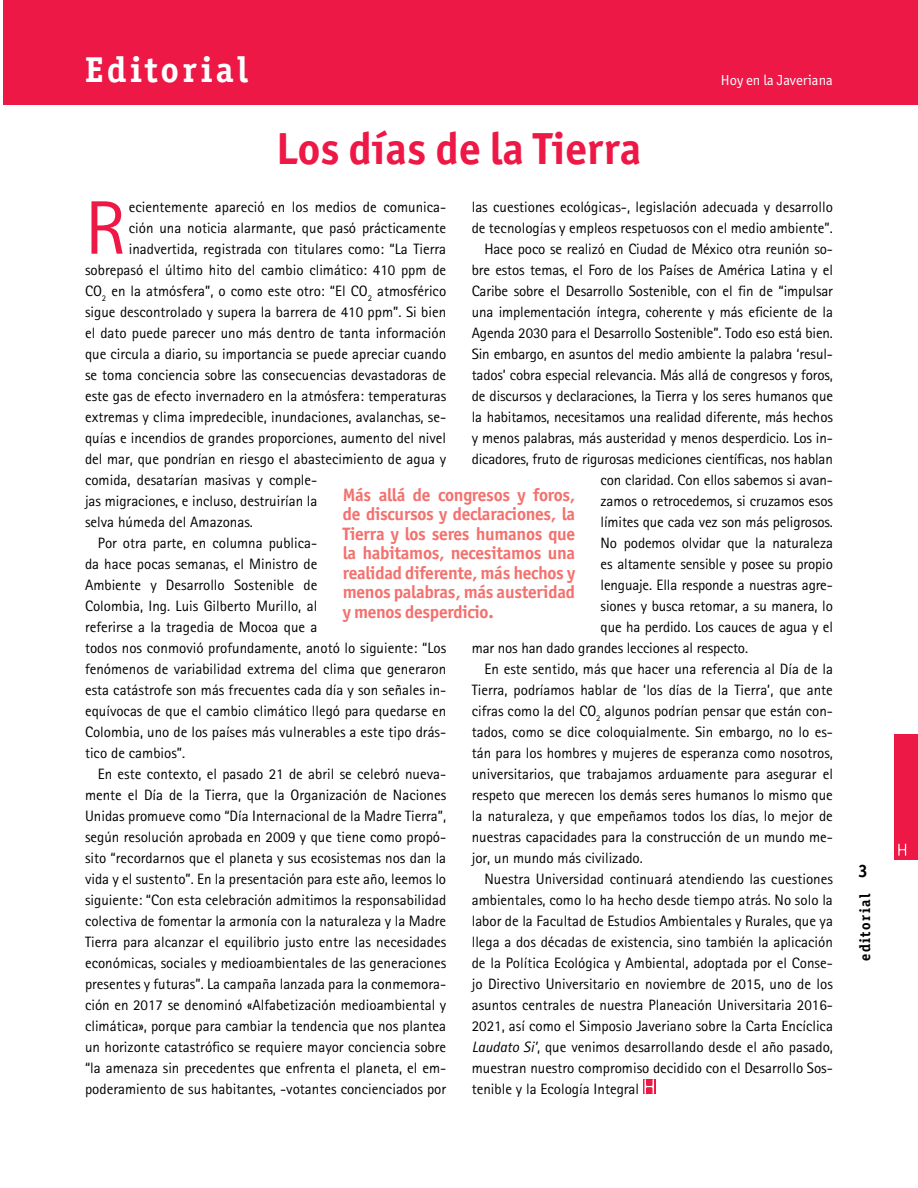
<style>
.page{position:relative;width:918px;height:1188px;background:#fff}
.page>*{position:absolute;margin:0;border:0;box-sizing:border-box;transform-origin:0 0}
.t1{font:75.9px "AT Rotis Sans Serif";color:#ed1846}
.t2{font:700 45px "Officina Sans ITC";color:#ed1846}
.t3{font:700 36px "Officina Ser ITC";letter-spacing:.1em;color:#fff}
.t4{font:700 18px/19.5px "Officina Sans ITC";letter-spacing:-.015em;color:#f3716e;text-align:justify}
.t5{font:700 18px "Officina Sans ITC";color:#000}
.t6{font:15px "AT Rotis Sans Serif";color:#000}
.t7{font:700 15px "Officina Ser ITC";letter-spacing:.1em;color:#000}
.t8{font:14.55px "Officina Sans ITC";color:#fff}
.s1{font-style:italic}
</style>
<div class="page">
<div style="left:3px;top:0;width:915px;height:105px;background:#ed1846"></div>
<div style="left:894px;top:734px;width:24px;height:126px;background:#ed1846"></div>
<svg style="left:898px;top:844px;width:8px;height:12px"></svg>
<svg style="left:643px;top:1079px;width:13px;height:15px"></svg>
<svg style="left:645px;top:1079px;width:9px;height:15px"></svg>
<h3 class="t3" style="left:85px;top:48px;width:164px">Editorial</h3>
<h2 class="t2" style="left:276px;top:120px;width:367px">Los días de la Tierra</h2>
<p class="t8" style="left:721px;top:72px;width:114px">Hoy en la Javeriana</p>
<h1 class="t1" style="left:85px;top:183px;width:42px">R</h1>
<p class="t6" style="left:129px;top:198px;width:319px">ecientemente apareció en los medios de comunica-</p>
<p class="t6" style="left:472px;top:198px;width:363px">las cuestiones ecológicas-, legislación adecuada y desarrollo</p>
<p class="t6" style="left:472px;top:219px;width:363px">de tecnologías y empleos respetuosos con el medio ambiente”.</p>
<p class="t6" style="left:485px;top:240px;width:350px">Hace poco se realizó en Ciudad de México otra reunión so-</p>
<p class="t6" style="left:472px;top:261px;width:363px">bre estos temas, el Foro de los Países de América Latina y el</p>
<p class="t6" style="left:472px;top:282px;width:363px">Caribe sobre el Desarrollo Sostenible, con el fin de “impulsar</p>
<p class="t6" style="left:472px;top:303px;width:363px">una implementación íntegra, coherente y más eficiente de la</p>
<p class="t6" style="left:472px;top:324px;width:363px">Agenda 2030 para el Desarrollo Sostenible”. Todo eso está bien.</p>
<p class="t6" style="left:472px;top:345px;width:363px">Sin embargo, en asuntos del medio ambiente la palabra ‘resul-</p>
<p class="t6" style="left:472px;top:366px;width:363px">tados’ cobra especial relevancia. Más allá de congresos y foros,</p>
<p class="t6" style="left:472px;top:387px;width:363px">de discursos y declaraciones, la Tierra y los seres humanos que</p>
<p class="t6" style="left:472px;top:408px;width:363px">la habitamos, necesitamos una realidad diferente, más hechos</p>
<p class="t6" style="left:472px;top:429px;width:363px">y menos palabras, más austeridad y menos desperdicio. Los in-</p>
<p class="t6" style="left:472px;top:450px;width:363px">dicadores, fruto de rigurosas mediciones científicas, nos hablan</p>
<p class="t6" style="left:601px;top:471px;width:234px">con claridad. Con ellos sabemos si avan-</p>
<p class="t6" style="left:601px;top:492px;width:234px">zamos o retrocedemos, si cruzamos esos</p>
<p class="t6" style="left:601px;top:513px;width:234px">límites que cada vez son más peligrosos.</p>
<p class="t6" style="left:601px;top:534px;width:234px">No podemos olvidar que la naturaleza</p>
<p class="t6" style="left:601px;top:555px;width:234px">es altamente sensible y posee su propio</p>
<p class="t6" style="left:601px;top:576px;width:234px">lenguaje. Ella responde a nuestras agre-</p>
<p class="t6" style="left:601px;top:597px;width:234px">siones y busca retomar, a su manera, lo</p>
<p class="t6" style="left:601px;top:618px;width:234px">que ha perdido. Los cauces de agua y el</p>
<p class="t6" style="left:472px;top:639px;width:278px">mar nos han dado grandes lecciones al respecto.</p>
<p class="t6" style="left:485px;top:660px;width:350px">En este sentido, más que hacer una referencia al Día de la</p>
<p class="t6" style="left:472px;top:681px;width:363px">Tierra, podríamos hablar de ‘los días de la Tierra’, que ante</p>
<p class="t6" style="left:472px;top:702px;width:363px">cifras como la del CO<sub>2</sub> algunos podrían pensar que están con-</p>
<p class="t6" style="left:472px;top:723px;width:363px">tados, como se dice coloquialmente. Sin embargo, no lo es-</p>
<p class="t6" style="left:472px;top:744px;width:363px">tán para los hombres y mujeres de esperanza como nosotros,</p>
<p class="t6" style="left:472px;top:765px;width:363px">universitarios, que trabajamos arduamente para asegurar el</p>
<p class="t6" style="left:472px;top:786px;width:363px">respeto que merecen los demás seres humanos lo mismo que</p>
<p class="t6" style="left:472px;top:807px;width:363px">la naturaleza, y que empeñamos todos los días, lo mejor de</p>
<p class="t6" style="left:472px;top:828px;width:363px">nuestras capacidades para la construcción de un mundo me-</p>
<p class="t6" style="left:472px;top:849px;width:173px">jor, un mundo más civilizado.</p>
<p class="t6" style="left:484px;top:870px;width:350px">Nuestra Universidad continuará atendiendo las cuestiones</p>
<p class="t6" style="left:472px;top:891px;width:363px">ambientales, como lo ha hecho desde tiempo atrás. No solo la</p>
<p class="t6" style="left:472px;top:912px;width:363px">labor de la Facultad de Estudios Ambientales y Rurales, que ya</p>
<p class="t6" style="left:472px;top:933px;width:363px">llega a dos décadas de existencia, sino también la aplicación</p>
<p class="t6" style="left:472px;top:954px;width:363px">de la Política Ecológica y Ambiental, adoptada por el Conse-</p>
<p class="t6" style="left:472px;top:975px;width:363px">jo Directivo Universitario en noviembre de 2015, uno de los</p>
<p class="t6" style="left:472px;top:996px;width:363px">asuntos centrales de nuestra Planeación Universitaria 2016-</p>
<p class="t6" style="left:472px;top:1017px;width:363px">2021, así como el Simposio Javeriano sobre la Carta Encíclica</p>
<p class="t6" style="left:472px;top:1038px;width:363px"><span class="s1">Laudato Si’</span>, que venimos desarrollando desde el año pasado,</p>
<p class="t6" style="left:472px;top:1059px;width:363px">muestran nuestro compromiso decidido con el Desarrollo Sos-</p>
<p class="t6" style="left:472px;top:1080px;width:169px">tenible y la Ecología Integral</p>
<p class="t6" style="left:129px;top:219px;width:319px">ción una noticia alarmante, que pasó prácticamente</p>
<p class="t6" style="left:129px;top:240px;width:319px">inadvertida, registrada con titulares como: “La Tierra</p>
<p class="t6" style="left:85px;top:261px;width:363px">sobrepasó el último hito del cambio climático: 410 ppm de</p>
<p class="t6" style="left:85px;top:282px;width:363px">CO<sub>2</sub> en la atmósfera”, o como este otro: “El CO<sub>2</sub> atmosférico</p>
<p class="t6" style="left:85px;top:303px;width:363px">sigue descontrolado y supera la barrera de 410 ppm”. Si bien</p>
<p class="t6" style="left:85px;top:324px;width:363px">el dato puede parecer uno más dentro de tanta información</p>
<p class="t6" style="left:85px;top:345px;width:363px">que circula a diario, su importancia se puede apreciar cuando</p>
<p class="t6" style="left:85px;top:366px;width:363px">se toma conciencia sobre las consecuencias devastadoras de</p>
<p class="t6" style="left:85px;top:387px;width:363px">este gas de efecto invernadero en la atmósfera: temperaturas</p>
<p class="t6" style="left:85px;top:408px;width:363px">extremas y clima impredecible, inundaciones, avalanchas, se-</p>
<p class="t6" style="left:85px;top:429px;width:363px">quías e incendios de grandes proporciones, aumento del nivel</p>
<p class="t6" style="left:85px;top:450px;width:363px">del mar, que pondrían en riesgo el abastecimiento de agua y</p>
<p class="t6" style="left:85px;top:471px;width:234px">comida, desatarían masivas y comple-</p>
<p class="t6" style="left:85px;top:492px;width:234px">jas migraciones, e incluso, destruirían la</p>
<p class="t6" style="left:85px;top:513px;width:170px">selva húmeda del Amazonas.</p>
<p class="t6" style="left:98px;top:534px;width:221px">Por otra parte, en columna publica-</p>
<p class="t6" style="left:85px;top:555px;width:234px">da hace pocas semanas, el Ministro de</p>
<p class="t6" style="left:85px;top:576px;width:234px">Ambiente y Desarrollo Sostenible de</p>
<p class="t6" style="left:85px;top:597px;width:234px">Colombia, Ing. Luis Gilberto Murillo, al</p>
<p class="t6" style="left:85px;top:618px;width:234px">referirse a la tragedia de Mocoa que a</p>
<p class="t6" style="left:85px;top:639px;width:363px">todos nos conmovió profundamente, anotó lo siguiente: “Los</p>
<p class="t6" style="left:85px;top:660px;width:363px">fenómenos de variabilidad extrema del clima que generaron</p>
<p class="t6" style="left:85px;top:681px;width:363px">esta catástrofe son más frecuentes cada día y son señales in-</p>
<p class="t6" style="left:85px;top:702px;width:363px">equívocas de que el cambio climático llegó para quedarse en</p>
<p class="t6" style="left:85px;top:723px;width:363px">Colombia, uno de los países más vulnerables a este tipo drás-</p>
<p class="t6" style="left:85px;top:744px;width:102px">tico de cambios”.</p>
<p class="t6" style="left:98px;top:765px;width:350px">En este contexto, el pasado 21 de abril se celebró nueva-</p>
<p class="t6" style="left:85px;top:786px;width:363px">mente el Día de la Tierra, que la Organización de Naciones</p>
<p class="t6" style="left:85px;top:807px;width:363px">Unidas promueve como “Día Internacional de la Madre Tierra”,</p>
<p class="t6" style="left:85px;top:828px;width:363px">según resolución aprobada en 2009 y que tiene como propó-</p>
<p class="t6" style="left:85px;top:849px;width:363px">sito “recordarnos que el planeta y sus ecosistemas nos dan la</p>
<p class="t6" style="left:85px;top:870px;width:363px">vida y el sustento”. En la presentación para este año, leemos lo</p>
<p class="t6" style="left:85px;top:891px;width:363px">siguiente: “Con esta celebración admitimos la responsabilidad</p>
<p class="t6" style="left:85px;top:912px;width:363px">colectiva de fomentar la armonía con la naturaleza y la Madre</p>
<p class="t6" style="left:85px;top:933px;width:363px">Tierra para alcanzar el equilibrio justo entre las necesidades</p>
<p class="t6" style="left:85px;top:954px;width:363px">económicas, sociales y medioambientales de las generaciones</p>
<p class="t6" style="left:85px;top:975px;width:363px">presentes y futuras”. La campaña lanzada para la conmemora-</p>
<p class="t6" style="left:85px;top:996px;width:363px">ción en 2017 se denominó «Alfabetización medioambiental y</p>
<p class="t6" style="left:85px;top:1017px;width:363px">climática», porque para cambiar la tendencia que nos plantea</p>
<p class="t6" style="left:85px;top:1038px;width:363px">un horizonte catastrófico se requiere mayor conciencia sobre</p>
<p class="t6" style="left:85px;top:1059px;width:363px">“la amenaza sin precedentes que enfrenta el planeta, el em-</p>
<p class="t6" style="left:85px;top:1080px;width:363px">poderamiento de sus habitantes, -votantes concienciados por</p>
<p class="t4" style="left:343px;top:485px;width:234px">Más allá de congresos y foros, de discursos y declaraciones, la Tierra y los seres humanos que la habitamos, necesitamos una realidad diferente, más hechos y menos palabras, más austeridad y menos desperdicio.</p>
<p class="t5" style="left:858px;top:859px;width:11px">3</p>
<p class="t7" style="left:856px;top:961px;width:69px;rotate:-90deg">editorial</p>
</div>
